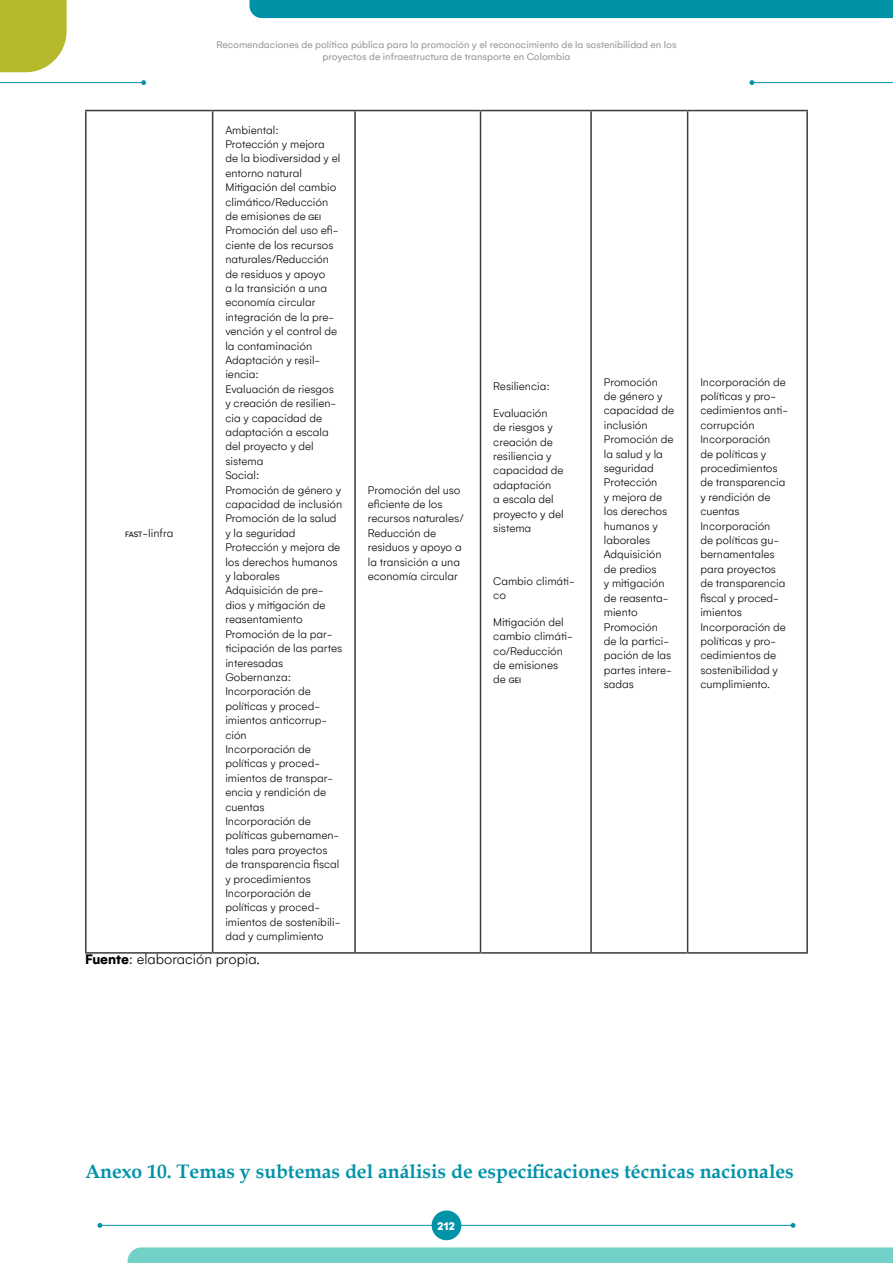
<style>
.page{position:relative;width:893px;height:1263px;background:#fff}
.page>*{position:absolute;margin:0;border:0;box-sizing:border-box;transform-origin:0 0}
.t1{font:700 19.5px "Book Antiqua";color:#0093a8}
.t2{font:300 15px "Gelion";color:#000}
.t3{font:300 12px/14.4px "Gelion";color:#000}
.t4{font:900 12px "Gelion";color:#fff}
.t5{font:10.5px/12px "Gelion";color:#999898;text-align:center}
.t6{font:8.4px "Gelion";color:#000}
.s1{font-weight:400;font-size:8.4px}
.s2{font-weight:300;font-size:12px}
.s3{font-weight:700}
</style>
<div class="page">
<hr style="left:100px;top:1225px;width:693px;height:1px;background:#0093a8">
<svg style="left:97px;top:1223px;width:5px;height:5px"></svg>
<svg style="left:791px;top:1223px;width:4px;height:5px"></svg>
<div style="left:432px;top:1210px;width:29px;height:30px;background:#0093a8;border-radius:50%"></div>
<div style="left:128px;top:1247px;width:765px;height:16px;background:#73d0c6"></div>
<svg style="left:0;top:0;width:67px;height:72px;background:#babf3d"></svg>
<hr style="left:0;top:82px;width:144px;height:1px;background:#0093a8">
<svg style="left:141px;top:80px;width:5px;height:5px"></svg>
<hr style="left:752px;top:82px;width:141px;height:1px;background:#0093a8">
<svg style="left:749px;top:80px;width:5px;height:5px"></svg>
<div style="left:249px;top:0;width:644px;height:18px;background:#0093a8"></div>
<hr style="left:85px;top:111px;width:2px;height:841px;background:#3b3b3b">
<hr style="left:85px;top:110px;width:128px;height:1px;background:#3b3b3b">
<hr style="left:213px;top:110px;width:142px;height:1px;background:#3b3b3b">
<hr style="left:355px;top:110px;width:125px;height:1px;background:#3b3b3b">
<hr style="left:212px;top:111px;width:1px;height:841px;background:#3b3b3b">
<hr style="left:354px;top:111px;width:2px;height:841px;background:#3b3b3b">
<hr style="left:85px;top:952px;width:128px;height:2px;background:#3b3b3b">
<hr style="left:213px;top:952px;width:142px;height:2px;background:#3b3b3b">
<hr style="left:355px;top:952px;width:125px;height:2px;background:#3b3b3b">
<hr style="left:480px;top:111px;width:1px;height:841px;background:#3b3b3b">
<hr style="left:480px;top:110px;width:111px;height:1px;background:#3b3b3b">
<hr style="left:480px;top:952px;width:111px;height:2px;background:#3b3b3b">
<hr style="left:590px;top:111px;width:2px;height:841px;background:#3b3b3b">
<hr style="left:591px;top:110px;width:97px;height:1px;background:#3b3b3b">
<hr style="left:688px;top:110px;width:120px;height:1px;background:#3b3b3b">
<hr style="left:687px;top:111px;width:1px;height:841px;background:#3b3b3b">
<hr style="left:806px;top:111px;width:2px;height:841px;background:#3b3b3b">
<hr style="left:591px;top:952px;width:97px;height:2px;background:#3b3b3b">
<hr style="left:688px;top:952px;width:120px;height:2px;background:#3b3b3b">
<p class="t3" style="left:125px;top:526px;width:50px"><span class="s1">FAST</span>-Iinfra</p>
<p class="t5" style="left:216px;top:38px;width:462px">Recomendaciones de política pública para la promoción y el reconocimiento de la sostenibilidad en los proyectos de infraestructura de transporte en Colombia</p>
<p class="t3" style="left:225px;top:123px;width:118px">Ambiental:<br>Protección y mejora<br>de la biodiversidad y el entorno natural<br>Mitigación del cambio climático/Reducción de emisiones de <span class="s1">GEI<br></span>Promoción del uso efi&shy;ciente de los recursos naturales/Reducción de residuos y apoyo<br>a la transición a una economía circular integración de la pre&shy;vención y el control de la contaminación<br>Adaptación y resil&shy;iencia:<br>Evaluación de riesgos<br>y creación de resilien&shy;cia y capacidad de adaptación a escala del proyecto y del sistema<br>Social:<br>Promoción de género y capacidad de inclusión<br>Promoción de la salud y la seguridad<br>Protección y mejora de los derechos humanos y laborales<br>Adquisición de pre&shy;dios y mitigación de reasentamiento<br>Promoción de la par&shy;ticipación de las partes interesadas<br>Gobernanza:<br>Incorporación de políticas y proced&shy;imientos anticorrup&shy;ción<br>Incorporación de políticas y proced&shy;imientos de transpar&shy;encia y rendición de cuentas<br>Incorporación de políticas gubernamen&shy;tales para proyectos de transparencia fiscal y procedimientos<br>Incorporación de políticas y proced&shy;imientos de sostenibili&shy;dad y cumplimiento</p>
<p class="t3" style="left:368px;top:483px;width:97px">Promoción del uso eficiente de los recursos naturales/<br>Reducción de residuos y apoyo a la transición a una economía circular</p>
<p class="t3" style="left:493px;top:379px;width:58px">Resiliencia:</p>
<p class="t3" style="left:493px;top:406px;width:72px">Evaluación<br>de riesgos y creación de resiliencia y capacidad de adaptación<br>a escala del proyecto y del sistema</p>
<p class="t3" style="left:493px;top:574px;width:83px">Cambio climáti&shy;co</p>
<p class="t3" style="left:493px;top:615px;width:81px">Mitigación del cambio climáti&shy;co/Reducción de emisiones</p>
<p class="t6" style="left:493px;top:676px;width:29px"><span class="s2">de</span> GEI</p>
<p class="t3" style="left:604px;top:375px;width:72px">Promoción<br>de género y capacidad de inclusión<br>Promoción de la salud y la seguridad<br>Protección<br>y mejora de los derechos humanos y laborales<br>Adquisición de predios<br>y mitigación de reasenta&shy;miento<br>Promoción<br>de la partici&shy;pación de las partes intere&shy;sadas</p>
<p class="t3" style="left:700px;top:375px;width:89px">Incorporación de políticas y pro&shy;cedimientos anti&shy;corrupción<br>Incorporación<br>de políticas y procedimientos de transparencia y rendición de cuentas<br>Incorporación<br>de políticas gu&shy;bernamentales para proyectos de transparencia fiscal y proced&shy;imientos<br>Incorporación de políticas y pro&shy;cedimientos de sostenibilidad y cumplimiento.</p>
<p class="t2" style="left:85px;top:950px;width:176px"><span class="s3">Fuente</span>: elaboración propia.</p>
<h1 class="t1" style="left:85px;top:1158px;width:710px">Anexo 10. Temas y subtemas del análisis de especificaciones técnicas nacionales</h1>
<p class="t4" style="left:437px;top:1218px;width:19px">212</p>
</div>
